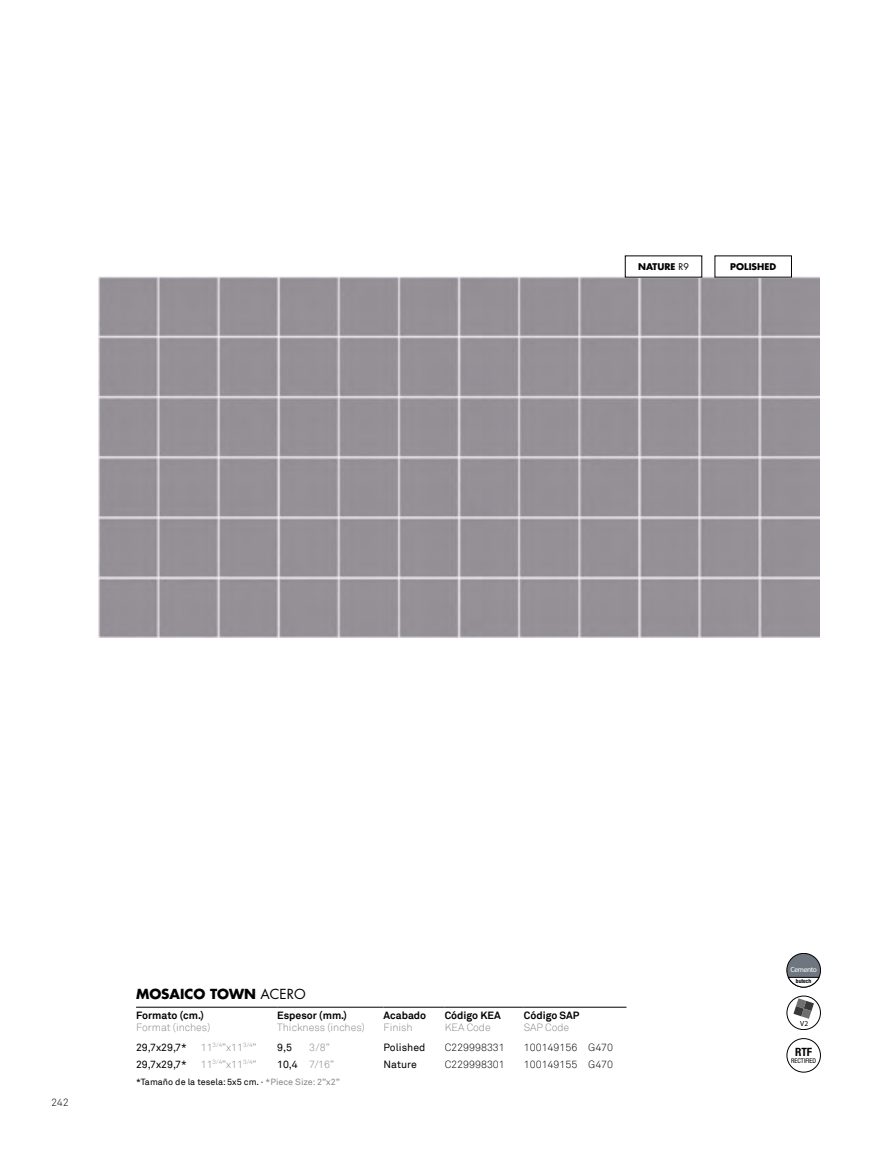
<style>
.page{position:relative;width:893px;height:1149px;background:#fff}
.page>*{position:absolute;margin:0;border:0;box-sizing:border-box;transform-origin:0 0}
.t1{font:700 13.5px "Futura Std";color:#000}
.t2{font:700 condensed 11.4px "Helvetica Neue";color:#000}
.t3{font:300 10.5px "Akkurat";color:#878787}
.t4{font:300 10.5px "Akkurat";color:#000}
.t5{font:700 10.5px "Akkurat";color:#000}
.t6{font:10.5px "Akkurat";color:#000}
.t7{font:9px "Akkurat";color:#000}
.t8{font:700 9px "Futura Std";color:#000}
.t9{font:condensed 7.5px "Helvetica Neue";letter-spacing:-.05em;color:#fff}
.t10{font:condensed 7.35px "Helvetica Neue";color:#000}
.t11{font:condensed 6.6px "Helvetica Neue Condensed";color:#000}
.t12{font:700 condensed 5.7px "Helvetica Neue";color:#000}
.s1{font-weight:400}
.s2{font-weight:400;color:#000}
.s3{color:#878787}
</style>
<div class="page">
<img style="left:99px;top:276px;width:720px;height:361px">
<div style="left:787px;top:995px;width:34px;height:34px;border:1px solid #000;border-radius:50%"></div>
<svg style="left:793px;top:997px;width:21px;height:21px"></svg>
<div style="left:787px;top:1037px;width:34px;height:34px;border:1px solid #000;border-radius:50%"></div>
<svg style="left:787px;top:954px;width:34px;height:24px"></svg>
<div style="left:787px;top:953px;width:33px;height:33px;background:#707680;border-radius:50%"></div>
<div style="left:787px;top:952px;width:34px;height:34px;border:1px solid #000;border-radius:50%"></div>
<svg style="left:788px;top:976px;width:32px;height:10px"></svg>
<hr style="left:136px;top:1006px;width:141px;height:1px;background:#000">
<hr style="left:277px;top:1006px;width:107px;height:1px;background:#000">
<hr style="left:384px;top:1006px;width:61px;height:1px;background:#000">
<hr style="left:445px;top:1006px;width:79px;height:1px;background:#000">
<hr style="left:524px;top:1006px;width:102px;height:1px;background:#000">
<p class="t8" style="left:638px;top:261px;width:52px">NATURE <span class="s1">R9</span></p>
<p class="t8" style="left:730px;top:261px;width:47px">POLISHED</p>
<p class="t4" style="left:51px;top:1095px;width:19px">242</p>
<p class="t1" style="left:136px;top:984px;width:171px">MOSAICO TOWN <span class="s1">ACERO</span></p>
<p class="t5" style="left:136px;top:1008px;width:69px">Formato (cm.)</p>
<p class="t3" style="left:136px;top:1021px;width:76px">Format (inches)</p>
<p class="t5" style="left:277px;top:1008px;width:71px">Espesor (mm.)</p>
<p class="t3" style="left:277px;top:1021px;width:89px">Thickness (inches)</p>
<p class="t5" style="left:384px;top:1008px;width:44px">Acabado</p>
<p class="t3" style="left:384px;top:1021px;width:31px">Finish</p>
<p class="t5" style="left:445px;top:1008px;width:58px">Código KEA</p>
<p class="t3" style="left:445px;top:1021px;width:48px">KEA Code</p>
<p class="t5" style="left:524px;top:1008px;width:57px">Código SAP</p>
<p class="t3" style="left:524px;top:1021px;width:47px">SAP Code</p>
<p class="t6" style="left:136px;top:1040px;width:52px">29,7x29,7*</p>
<p class="t3" style="left:201px;top:1040px;width:57px">11<sup>3/4</sup>”x11<sup>3/4</sup>”</p>
<p class="t6" style="left:277px;top:1040px;width:16px">9,5</p>
<p class="t3" style="left:309px;top:1040px;width:22px">3/8”</p>
<p class="t6" style="left:384px;top:1040px;width:43px">Polished</p>
<p class="t4" style="left:445px;top:1040px;width:62px">C229998331</p>
<p class="t4" style="left:524px;top:1040px;width:91px">100149156 G470</p>
<p class="t6" style="left:136px;top:1057px;width:52px">29,7x29,7*</p>
<p class="t3" style="left:201px;top:1057px;width:57px">11<sup>3/4</sup>”x11<sup>3/4</sup>”</p>
<p class="t3" style="left:277px;top:1057px;width:58px"><span class="s2">10,4</span> 7/16”</p>
<p class="t6" style="left:384px;top:1057px;width:35px">Nature</p>
<p class="t4" style="left:445px;top:1057px;width:62px">C229998301</p>
<p class="t4" style="left:524px;top:1057px;width:91px">100149155 G470</p>
<p class="t7" style="left:136px;top:1076px;width:205px">*Tamaño de la tesela: 5x5 cm. · <span class="s3">*Piece Size: 2”x2”</span></p>
<p class="t9" style="left:790px;top:964px;width:28px">Cemento</p>
<p class="t12" style="left:796px;top:976px;width:17px">butech</p>
<p class="t10" style="left:800px;top:1018px;width:9px">V2</p>
<p class="t2" style="left:795px;top:1042px;width:19px">RTF</p>
<p class="t11" style="left:791px;top:1056px;width:27px">RECTIFIED</p>
</div>
